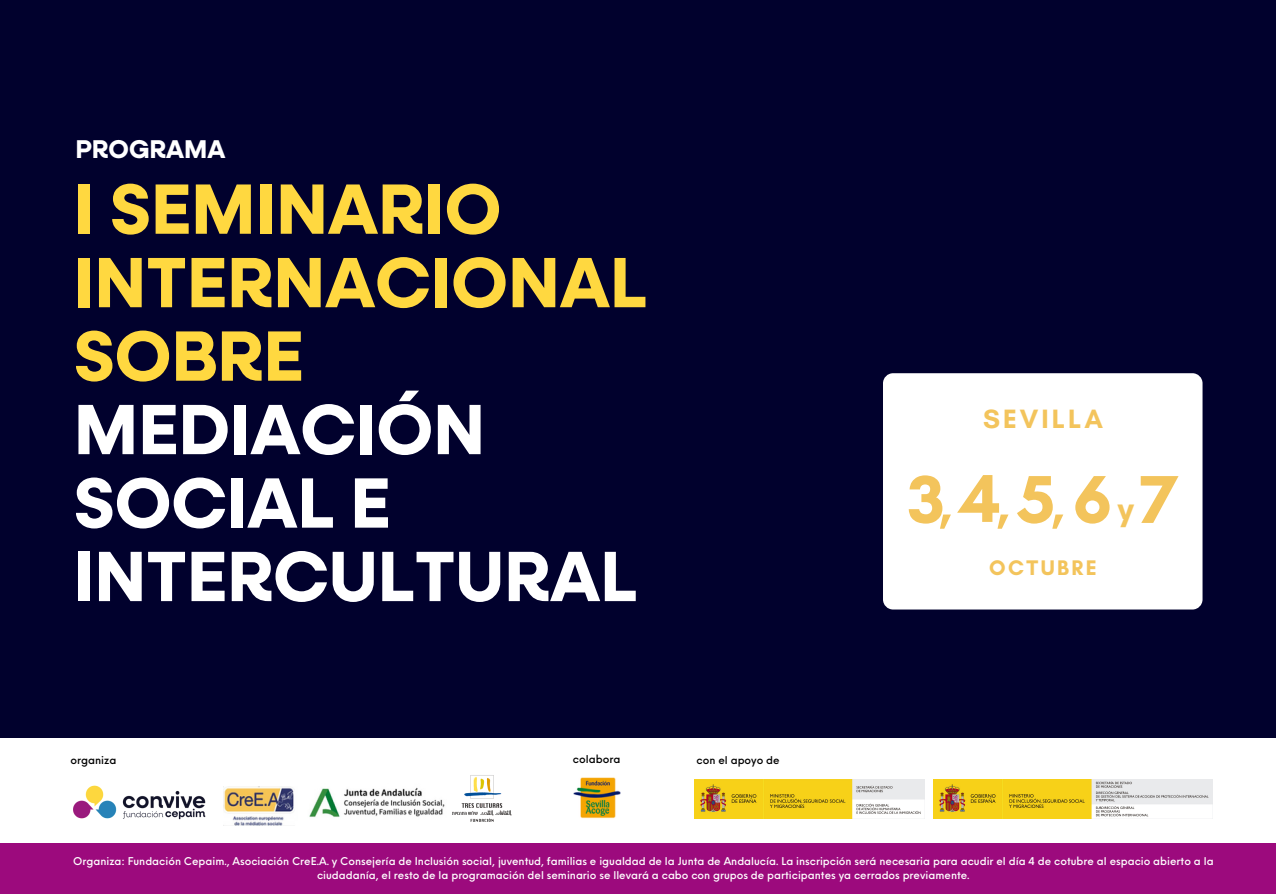
<style>
.page{position:relative;width:1276px;height:894px;background:#fff}
.page>*{position:absolute;margin:0;border:0;box-sizing:border-box;transform-origin:0 0}
.t1{font:700 71.4px/73.3px "Neulis Alt";color:#fff}
.t2{font:700 71.4px/73.3px "Neulis Alt";color:#ffd840}
.t3{font:700 68.85px "Glacial Indifference";color:#f3c45c}
.t4{font:700 52.5px "Glacial Indifference";color:#f3c45c}
.t5{font:700 32.85px "Glacial Indifference";color:#f3c45c}
.t6{font:700 27px "Glacial Indifference";letter-spacing:.11em;color:#f3c45c}
.t7{font:700 25.8px "Neulis Alt";color:#fff}
.t8{font:700 21.45px "Glacial Indifference";letter-spacing:.11em;color:#f3c45c}
.t9{font:500 10.5px/14px "Neue Einstellung";color:#fff;text-align:center}
.t10{font:500 10.5px "Neue Einstellung";color:#000}
.s1{font-size:68.85px}
</style>
<div class="page">
<div style="left:0;top:842px;width:1275px;height:51px;background:#9c0a7d"></div>
<div style="left:0;top:0;width:1275px;height:738px;background:#01012d"></div>
<div style="left:882px;top:373px;width:320px;height:236px;background:#fff;border-radius:10px"></div>
<img style="left:73px;top:785px;width:133px;height:35px">
<img style="left:223px;top:786px;width:71px;height:38px">
<img style="left:309px;top:787px;width:135px;height:30px">
<img style="left:694px;top:779px;width:230px;height:38px">
<img style="left:933px;top:779px;width:279px;height:38px">
<img style="left:444px;top:775px;width:68px;height:47px">
<img style="left:573px;top:777px;width:47px;height:42px">
<h3 class="t7" style="left:75px;top:133px;width:151px">PROGRAMA</h3>
<h1 class="t2" style="left:74px;top:174px;width:574px">I SEMINARIO<br>INTERNACIONAL<br>SOBRE</h1>
<h1 class="t1" style="left:74px;top:394px;width:565px">MEDIACIÓN<br>SOCIAL E<br>INTERCULTURAL</h1>
<p class="t10" style="left:70px;top:750px;width:47px">organiza</p>
<p class="t10" style="left:572px;top:749px;width:49px">colabora</p>
<p class="t10" style="left:696px;top:750px;width:84px">con el apoyo de</p>
<h3 class="t6" style="left:982px;top:402px;width:121px">SEVILLA</h3>
<h3 class="t4" style="left:939px;top:471px;width:174px">,<span class="s1">4</span>,<span class="s1">5</span>,<span class="s1">6</span></h3>
<h3 class="t5" style="left:1117px;top:488px;width:61px">y<span class="s1">7</span></h3>
<h2 class="t3" style="left:907px;top:457px;width:39px">3</h2>
<h3 class="t8" style="left:989px;top:554px;width:109px">OCTUBRE</h3>
<p class="t9" style="left:73px;top:853px;width:1141px">Organiza: Fundación Cepaim., Asociación CreE.A. y Consejería de Inclusión social, juventud, familias e igualdad de la Junta de Andalucía. La inscripción será necesaria para acudir el día 4 de cotubre al espacio abierto a la ciudadanía, el resto de la programación del seminario se llevará a cabo con grupos de participantes ya cerrados previamente.</p>
</div>
